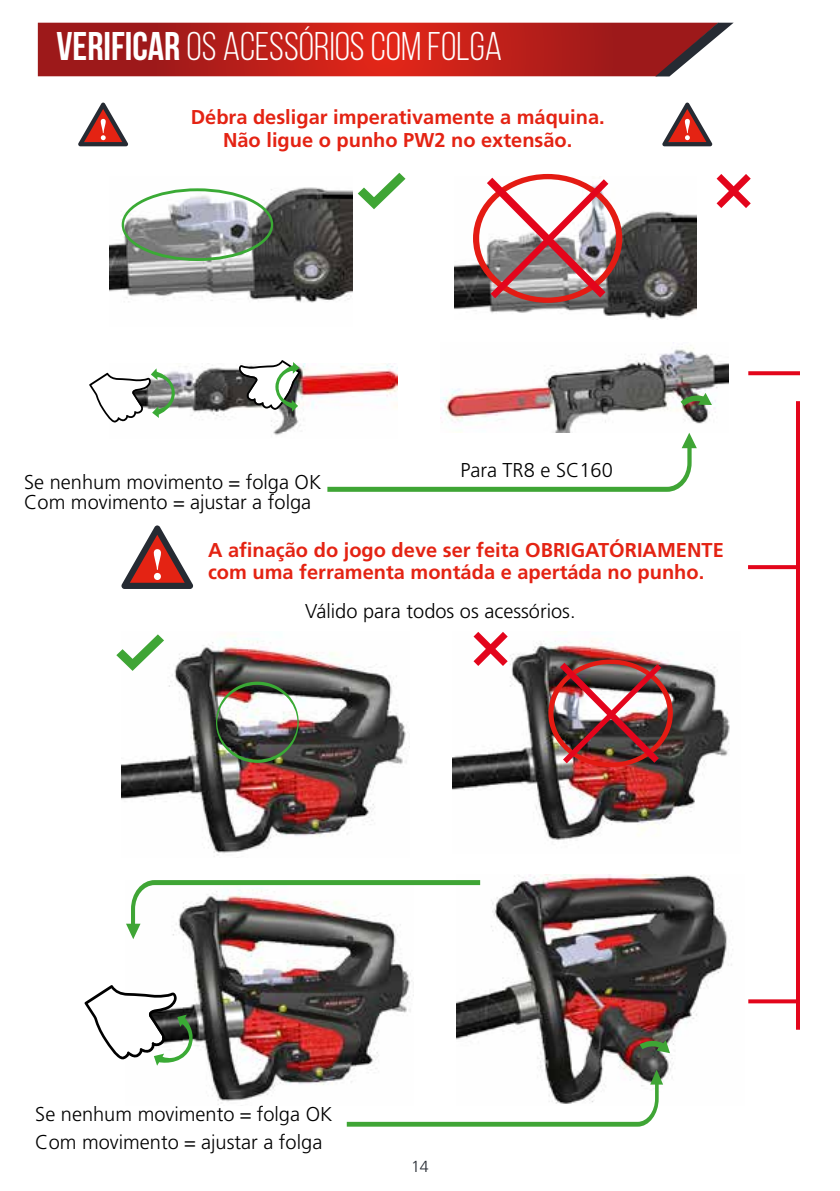
<style>
.page{position:relative;width:840px;height:1191px;background:#fff}
.page>*{position:absolute;margin:0;border:0;box-sizing:border-box;transform-origin:0 0}
.t1{font:40px "Bebas Neue";color:#fff}
.t2{font:700 20px/23.4px "Frutiger Pro";color:#e42313;text-align:center}
.t3{font:300 20px/20px "Frutiger Pro";color:#000}
.t4{font:300 16px "Frutiger Pro";color:#262b33}
.s1{font-weight:700}
</style>
<div class="page">
<svg style="left:38px;top:23px;width:695px;height:53px;background:#b62824"></svg>
<img style="left:110px;top:187px;width:242px;height:116px">
<img style="left:175px;top:363px;width:222px;height:72px">
<img style="left:122px;top:634px;width:286px;height:223px">
<img style="left:183px;top:939px;width:229px;height:166px">
<img style="left:456px;top:874px;width:276px;height:211px">
<img style="left:452px;top:636px;width:278px;height:204px">
<img style="left:440px;top:345px;width:288px;height:88px">
<img style="left:454px;top:211px;width:242px;height:109px">
<svg style="left:357px;top:172px;width:49px;height:37px"></svg>
<svg style="left:116px;top:634px;width:51px;height:39px"></svg>
<svg style="left:716px;top:174px;width:34px;height:34px"></svg>
<svg style="left:473px;top:632px;width:34px;height:34px"></svg>
<svg style="left:662px;top:103px;width:50px;height:43px"></svg>
<svg style="left:78px;top:103px;width:50px;height:43px"></svg>
<svg style="left:121px;top:525px;width:73px;height:64px"></svg>
<svg style="left:122px;top:188px;width:151px;height:73px"></svg>
<img style="left:216px;top:681px;width:82px;height:82px">
<svg style="left:472px;top:174px;width:150px;height:129px"></svg>
<img style="left:548px;top:659px;width:124px;height:108px">
<svg style="left:237px;top:360px;width:63px;height:52px"></svg>
<svg style="left:89px;top:368px;width:86px;height:55px"></svg>
<svg style="left:680px;top:393px;width:31px;height:13px"></svg>
<svg style="left:639px;top:1039px;width:30px;height:14px"></svg>
<svg style="left:327px;top:433px;width:369px;height:59px"></svg>
<svg style="left:346px;top:1069px;width:316px;height:57px"></svg>
<svg style="left:126px;top:880px;width:354px;height:59px"></svg>
<svg style="left:84px;top:985px;width:114px;height:81px"></svg>
<svg style="left:795px;top:401px;width:4px;height:628px;fill:#e3051b"></svg>
<svg style="left:748px;top:371px;width:51px;height:4px"></svg>
<svg style="left:748px;top:565px;width:51px;height:4px"></svg>
<svg style="left:748px;top:999px;width:51px;height:4px"></svg>
<h1 class="t1" style="left:57px;top:25px;width:447px"><span class="s1">VERIFICAR</span> OS ACESSÓRIOS COM FOLGA</h1>
<p class="t2" style="left:191px;top:105px;width:415px">Débra desligar imperativamente a máquina.<br>Não ligue o punho PW2 no extensão.</p>
<p class="t3" style="left:24px;top:472px;width:298px">Se nenhum movimento = folga OK<br>Com movimento = ajustar a folga</p>
<p class="t3" style="left:460px;top:460px;width:154px">Para TR8 e SC160</p>
<p class="t2" style="left:208px;top:539px;width:517px;line-height:22px;text-align:left">A afinação do jogo deve ser feita OBRIGATÓRIAMENTE com uma ferramenta montáda e apertáda no punho.</p>
<p class="t3" style="left:305px;top:601px;width:272px">Válido para todos os acessórios.</p>
<p class="t3" style="left:35px;top:1100px;width:298px;line-height:28px">Se nenhum movimento = folga OK<br>Com movimento = ajustar a folga</p>
<p class="t4" style="left:411px;top:1156px;width:19px">14</p>
</div>
